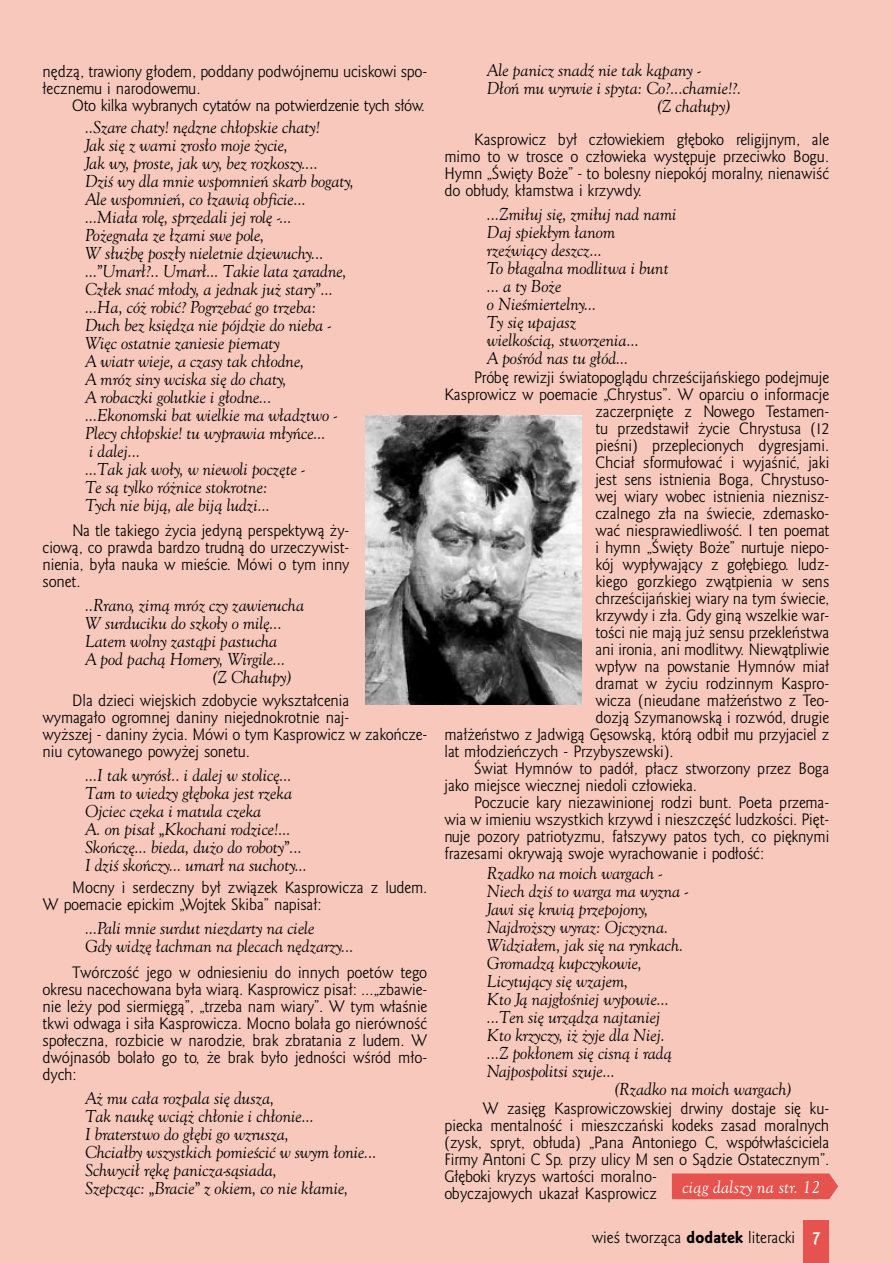
<style>
.page{position:relative;width:893px;height:1263px;background:#f8c8bc}
.page>*{position:absolute;margin:0;border:0;box-sizing:border-box;transform-origin:0 0}
.t1{font:15px/17px "Goldy EFN";color:#000}
.t2{font:italic 15px/18px "Goldy Olds EFN";color:#000}
.t3{font:italic 15px "Goldy Olds EFN";letter-spacing:.02em;color:#fff}
.s1{font-family:"Goldy EFN Heavy"}
.s2{font-weight:700;font-size:16.5px;color:#fff}
</style>
<div class="page">
<img style="left:366px;top:416px;width:215px;height:289px">
<div style="left:672px;top:1173px;width:166px;height:26px;background:#e6534e"></div>
<div style="left:804px;top:1220px;width:25px;height:43px;background:#e6534e"></div>
<p class="t1" style="left:43px;top:63px;width:386px">nędzą, trawiony głodem, poddany podwójnemu uciskowi spo&shy;łecznemu i narodowemu.</p>
<p class="t1" style="left:72px;top:97px;width:354px">Oto kilka wybranych cytatów na potwierdzenie tych słów.</p>
<p class="t2" style="left:85px;top:118px;width:270px">..Szare chaty! nędzne chłopskie chaty!<br>Jak się z warni zrosło moje życie,<br>Jak wy, proste, jak wy, bez rozkoszy....<br>Dziś wy dla mnie wspomnień skarb bogaty, Ale wspomnień, co łzawią obficie... ...Miała rolę, sprzedali jej rolę -...<br>Pożegnała ze łzami swe pole,<br>W służbę poszły nieletnie dziewuchy... ...”Umarł?.. Umarł... Takie lata zaradne, Człek snać młody, a jednak już stary”... ...Ha, cóż robić? Pogrzebać go trzeba:<br>Duch bez księdza nie pójdzie do nieba - Więc ostatnie zaniesie piernaty<br>A wiatr wieje, a czasy tak chłodne,<br>A mróz siny wciska się do chaty,<br>A robaczki golutkie i głodne... ...Ekonomski bat wielkie ma władztwo - Plecy chłopskie! tu wyprawia młyńce...<br>i dalej...<br>...Tak jak woły, w niewoli poczęte -<br>Te są tylko różnice stokrotne:<br>Tych nie biją, ale biją ludzi...</p>
<p class="t1" style="left:43px;top:522px;width:308px;text-align:justify;text-indent:30px">Na tle takiego życia jedyną perspektywą ży&shy;ciową, co prawda bardzo trudną do urzeczywist&shy;nienia, była nauka w mieście. Mówi o tym inny sonet.</p>
<p class="t2" style="left:85px;top:595px;width:221px">..Rrano, zimą mróz czy zawierucha</p>
<p class="t2" style="left:85px;top:613px;width:198px">W surduciku do szkoły o milę...</p>
<p class="t2" style="left:85px;top:631px;width:194px">Latem wolny zastąpi pastucha</p>
<p class="t2" style="left:85px;top:649px;width:202px">A pod pachą Homery, Wirgile...</p>
<p class="t2" style="left:213px;top:667px;width:80px">(Z Chałupy)</p>
<p class="t1" style="left:43px;top:692px;width:386px;text-indent:30px">Dla dzieci wiejskich zdobycie wykształcenia<br>wymagało ogromnej daniny niejednokrotnie naj-<br>wyższej - daniny życia. Mówi o tym Kasprowicz w zakończe&shy;niu cytowanego powyżej sonetu.</p>
<p class="t2" style="left:85px;top:766px;width:223px">...I tak wyrósł.. i dalej w stolicę...<br>Tam to wiedzy głęboka jest rzeka Ojciec czeka i matula czeka<br>A. on pisał „Kkochani rodzice!...<br>Skończę... bieda, dużo do roboty”...<br>I dziś skończy... umarł na suchoty...</p>
<p class="t1" style="left:43px;top:879px;width:386px;text-indent:30px">Mocny i serdeczny był związek Kasprowicza z ludem.<br>W poemacie epickim „Wojtek Skiba” napisał:</p>
<p class="t2" style="left:85px;top:919px;width:270px">...Pali mnie surdut niezdarty na ciele<br>Gdy widzę łachman na plecach nędzarzy...</p>
<p class="t1" style="left:43px;top:964px;width:386px;text-align:justify;text-indent:30px">Twórczość jego w odniesieniu do innych poetów tego okresu nacechowana była wiarą. Kasprowicz pisał: ...„zbawie&shy;nie leży pod siermięgą”, „trzeba nam wiary”. W tym właśnie tkwi odwaga i siła Kasprowicza. Mocno bolała go nierówność społeczna, rozbicie w narodzie, brak zbratania z ludem. W dwójnasób bolało go to, że brak było jedności wśród mło&shy;dych:</p>
<p class="t2" style="left:85px;top:1089px;width:293px">Aż mu cała rozpala się dusza,<br>Tak naukę wciąż chłonie i chłonie...<br>I braterstwo do głębi go wzrusza,<br>Chciałby wszystkich pomieścić w swym łonie...<br>Schwycił rękę panicza-sąsiada,<br>Szepcząc: „Bracie” z okiem, co nie kłamie,</p>
<p class="t2" style="left:487px;top:61px;width:214px">Ale panicz snadź nie tak kąpany -</p>
<p class="t2" style="left:487px;top:79px;width:256px">Dłoń mu wyrwie i spyta: Co?...chamie!?.</p>
<p class="t2" style="left:657px;top:97px;width:75px">(Z chałupy)</p>
<p class="t1" style="left:444px;top:131px;width:386px;text-align:justify;text-indent:30px">Kasprowicz był człowiekiem głęboko religijnym, ale mimo to w trosce o człowieka występuje przeciwko Bogu.<br>Hymn „Święty Boże” - to bolesny niepokój moralny, nienawiść do obłudy, kłamstwa i krzywdy.</p>
<p class="t2" style="left:487px;top:204px;width:191px">...Zmiłuj się, zmiłuj nad nami<br>Daj spiekłym łanom rzeźwiący deszcz...<br>To błagalna modlitwa i bunt ... a ty Boże<br>o Nieśmiertelny...<br>Ty się upajasz<br>wielkością, stworzenia...<br>A pośród nas tu głód...</p>
<p class="t1" style="left:474px;top:369px;width:357px">Próbę rewizji światopoglądu chrześcijańskiego podejmuje</p>
<p class="t1" style="left:444px;top:386px;width:386px">Kasprowicz w poemacie „Chrystus”. W oparciu o informacje</p>
<p class="t1" style="left:595px;top:403px;width:235px">zaczerpnięte z Nowego Testamen-</p>
<p class="t1" style="left:595px;top:420px;width:235px">tu przedstawił życie Chrystusa (12</p>
<p class="t1" style="left:595px;top:437px;width:235px">pieśni) przeplecionych dygresjami.</p>
<p class="t1" style="left:595px;top:454px;width:235px">Chciał sformułować i wyjaśnić, jaki</p>
<p class="t1" style="left:595px;top:471px;width:235px">jest sens istnienia Boga, Chrystuso-</p>
<p class="t1" style="left:595px;top:488px;width:235px">wej wiary wobec istnienia nieznisz-</p>
<p class="t1" style="left:595px;top:505px;width:235px">czalnego zła na świecie, zdemasko-</p>
<p class="t1" style="left:595px;top:522px;width:235px">wać niesprawiedliwość. I ten poemat</p>
<p class="t1" style="left:595px;top:539px;width:235px">i hymn „Święty Boże” nurtuje niepo-</p>
<p class="t1" style="left:595px;top:556px;width:235px">kój wypływający z gołębiego. ludz-</p>
<p class="t1" style="left:595px;top:573px;width:235px">kiego gorzkiego zwątpienia w sens</p>
<p class="t1" style="left:595px;top:590px;width:235px">chrześcijańskiej wiary na tym świecie,</p>
<p class="t1" style="left:595px;top:607px;width:235px">krzywdy i zła. Gdy giną wszelkie war-</p>
<p class="t1" style="left:595px;top:624px;width:235px">tości nie mają już sensu przekleństwa</p>
<p class="t1" style="left:595px;top:641px;width:235px">ani ironia, ani modlitwy. Niewątpliwie</p>
<p class="t1" style="left:595px;top:658px;width:235px">wpływ na powstanie Hymnów miał</p>
<p class="t1" style="left:595px;top:675px;width:235px">dramat w życiu rodzinnym Kaspro-</p>
<p class="t1" style="left:595px;top:692px;width:235px">wicza (nieudane małżeństwo z Teo-</p>
<p class="t1" style="left:595px;top:709px;width:235px">dozją Szymanowską i rozwód, drugie</p>
<p class="t1" style="left:444px;top:726px;width:386px">małżeństwo z Jadwigą Gęsowską, którą odbił mu przyjaciel z</p>
<p class="t1" style="left:444px;top:743px;width:231px">lat młodzieńczych - Przybyszewski).</p>
<p class="t1" style="left:474px;top:760px;width:357px">Świat Hymnów to padół, płacz stworzony przez Boga</p>
<p class="t1" style="left:444px;top:777px;width:254px">jako miejsce wiecznej niedoli człowieka.</p>
<p class="t1" style="left:474px;top:794px;width:357px">Poczucie kary niezawinionej rodzi bunt. Poeta przema-</p>
<p class="t1" style="left:444px;top:811px;width:386px">wia w imieniu wszystkich krzywd i nieszczęść ludzkości. Pięt-</p>
<p class="t1" style="left:444px;top:829px;width:386px">nuje pozory patriotyzmu, fałszywy patos tych, co pięknymi</p>
<p class="t1" style="left:444px;top:846px;width:321px">frazesami okrywają swoje wyrachowanie i podłość:</p>
<p class="t2" style="left:487px;top:863px;width:176px">Rzadko na moich wargach -</p>
<p class="t2" style="left:487px;top:881px;width:202px">Niech dziś to warga ma wyzna -</p>
<p class="t2" style="left:487px;top:899px;width:163px">Jawi się krwią przepojony,</p>
<p class="t2" style="left:487px;top:917px;width:183px">Najdroższy wyraz: Ojczyzna.</p>
<p class="t2" style="left:487px;top:935px;width:198px">Widziałem, jak się na rynkach.</p>
<p class="t2" style="left:487px;top:953px;width:156px">Gromadzą kupczykowie,</p>
<p class="t2" style="left:487px;top:971px;width:143px">Licytujący się wzajem,</p>
<p class="t2" style="left:487px;top:989px;width:183px">Kto Ją najgłośniej wypowie...</p>
<p class="t2" style="left:487px;top:1007px;width:175px">...Ten się urządza najtaniej</p>
<p class="t2" style="left:487px;top:1025px;width:180px">Kto krzyczy, iż żyje dla Niej.</p>
<p class="t2" style="left:487px;top:1043px;width:186px">...Z pokłonem się cisną i radą</p>
<p class="t2" style="left:487px;top:1061px;width:129px">Najpospolitsi szuje...</p>
<p class="t2" style="left:614px;top:1079px;width:178px">(Rzadko na moich wargach)</p>
<p class="t1" style="left:444px;top:1101px;width:386px;text-indent:38px">W zasięg Kasprowiczowskiej drwiny dostaje się ku&shy;piecka mentalność i mieszczański kodeks zasad moralnych (zysk, spryt, obłuda) „Pana Antoniego C, współwłaściciela Firmy Antoni C Sp. przy ulicy M sen o Sądzie Ostatecznym”.<br>Głęboki kryzys wartości moralno-<br>obyczajowych ukazał Kasprowicz</p>
<p class="t3" style="left:682px;top:1176px;width:140px">ciąg dalszy na str. 12</p>
<p class="t1" style="left:592px;top:1230px;width:231px">wieś tworząca <span class="s1">dodatek</span> literacki <span class="s2">7</span></p>
</div>
